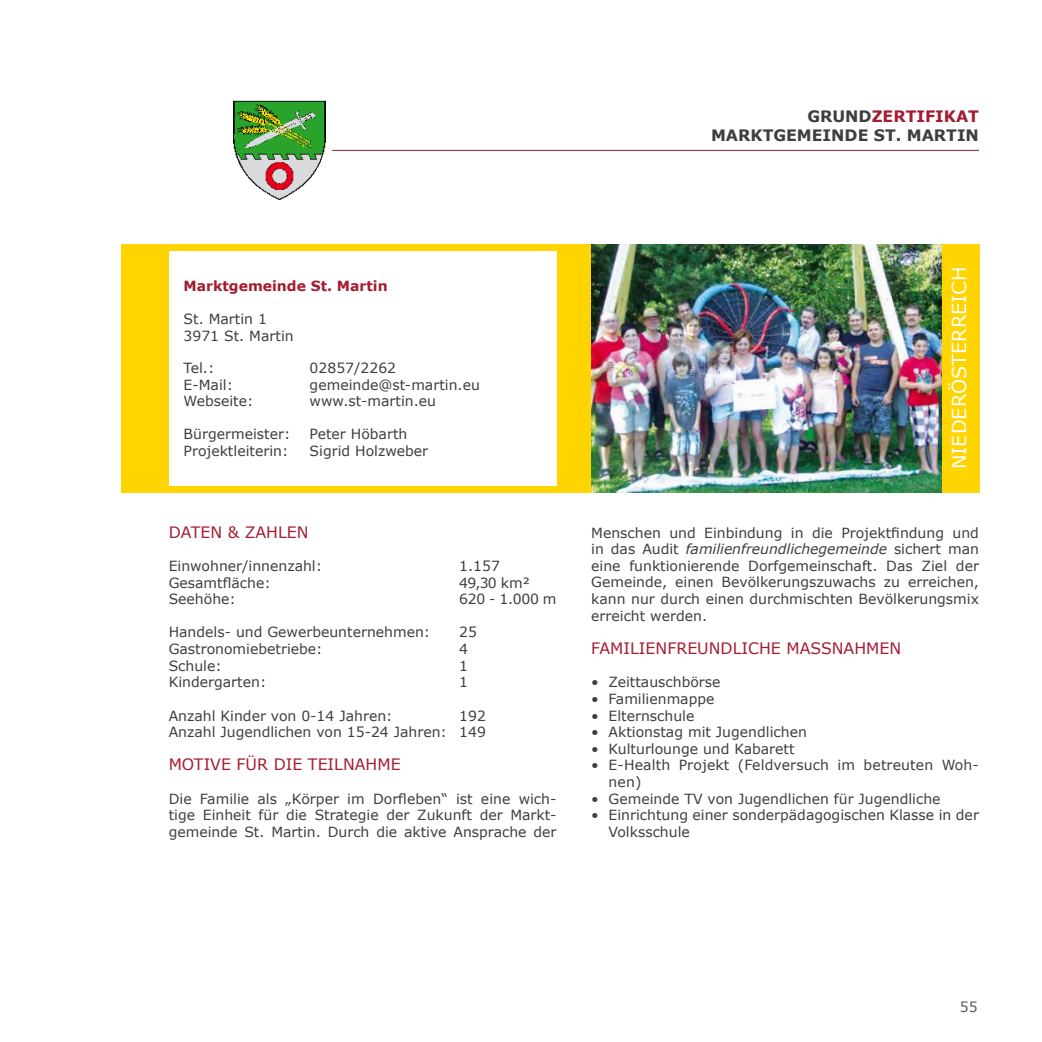
<style>
.page{position:relative;width:1042px;height:1042px;background:#fff}
.page>*{position:absolute;margin:0;border:0;box-sizing:border-box;transform-origin:0 0}
.t1{font:19.25px "Verdana";color:#fff}
.t2{font:15.75px "Verdana";color:#a41c31}
.t3{font:700 15.75px "Verdana";color:#3e3d40}
.t4{font:700 15.75px "Verdana";color:#a41c31}
.t5{font:14px/16.6px "Verdana";color:#3e3d40}
.t6{font:700 14px "Verdana";color:#a41c31}
.t7{font:14px "Verdana";color:#58585a}
.s1{font-style:italic}
</style>
<div class="page">
<div style="left:122px;top:244px;width:858px;height:248px;background:#ffd400"></div>
<hr style="left:279px;top:150px;width:700px;height:1px;background:#a41c31">
<div style="left:227px;top:94px;width:105px;height:113px;background:#fff"></div>
<div style="left:169px;top:251px;width:387px;height:234px;background:#fff"></div>
<img style="left:591px;top:244px;width:350px;height:248px">
<img style="left:233px;top:100px;width:93px;height:100px">
<p class="t3" style="left:807px;top:106px;width:14px">GRUND</p>
<p class="t4" style="left:871px;top:106px;width:109px">ZERTIFIKAT</p>
<p class="t3" style="left:711px;top:125px;width:28px">MARKT</p>
<p class="t3" style="left:773px;top:125px;width:62px">GEMEIND</p>
<p class="t3" style="left:857px;top:125px;width:77px">E ST. MARTIN</p>
<p class="t6" style="left:184px;top:277px;width:206px">MARKTGEMEINDE ST. MARTIN</p>
<p class="t5" style="left:184px;top:311px;width:112px">St. Martin 1<br>3971 St. Martin</p>
<p class="t5" style="left:184px;top:360px;width:32px">Tel.:</p>
<p class="t5" style="left:310px;top:360px;width:88px">02857/2262</p>
<p class="t5" style="left:184px;top:377px;width:51px">E-Mail:</p>
<p class="t5" style="left:310px;top:377px;width:172px">gemeinde@st-martin.eu</p>
<p class="t5" style="left:184px;top:393px;width:71px">Webseite:</p>
<p class="t5" style="left:310px;top:393px;width:128px">www.st-martin.eu</p>
<p class="t5" style="left:184px;top:426px;width:108px">Bürgermeister:</p>
<p class="t5" style="left:310px;top:426px;width:99px">Peter H öbarth</p>
<p class="t5" style="left:184px;top:442px;width:106px">Projektleiterin:</p>
<p class="t5" style="left:310px;top:442px;width:120px">Sigrid Holzweber</p>
<p class="t2" style="left:169px;top:522px;width:98px">DATEN &amp; ZAHLE</p>
<p class="t2" style="left:297px;top:522px;width:13px">N</p>
<p class="t5" style="left:169px;top:558px;width:155px">Einwohner/innenzahl:</p>
<p class="t5" style="left:459px;top:558px;width:42px">1.157</p>
<p class="t5" style="left:169px;top:574px;width:104px">Gesamtfläche:</p>
<p class="t5" style="left:459px;top:574px;width:72px">49,30 km²</p>
<p class="t5" style="left:169px;top:591px;width:69px">Seehöhe:</p>
<p class="t5" style="left:459px;top:591px;width:99px">620 - 1.000 m</p>
<p class="t5" style="left:169px;top:624px;width:263px">Handels- und Gewerbeunternehmen:</p>
<p class="t5" style="left:459px;top:624px;width:19px">25</p>
<p class="t5" style="left:169px;top:641px;width:155px">Gastronomiebetriebe:</p>
<p class="t5" style="left:459px;top:641px;width:10px">4</p>
<p class="t5" style="left:169px;top:657px;width:55px">Schule:</p>
<p class="t5" style="left:459px;top:657px;width:10px">1</p>
<p class="t5" style="left:169px;top:674px;width:99px">Kindergarten:</p>
<p class="t5" style="left:459px;top:674px;width:10px">1</p>
<p class="t5" style="left:169px;top:707px;width:225px">Anzahl Kinder von 0-14 Jahren:</p>
<p class="t5" style="left:169px;top:707px;width:319px;text-align:right">192<br>Anzahl Jugendlichen von 15-24 Jahren: 149</p>
<p class="t2" style="left:169px;top:754px;width:199px">MOTIVE FÜR DIE TEILNAHME</p>
<p class="t5" style="left:169px;top:790px;width:389px;text-align:justify">Die Familie als „Körper im Dorfleben“ ist eine wich&shy;tige Einheit für die Strategie der Zukunft der Markt&shy;gemeinde St. Martin. Durch die aktive Ansprache der</p>
<h1 class="t1" style="left:947px;top:469px;width:201px;rotate:-90deg">NIEDERÖSTERREICH</h1>
<p class="t5" style="left:591px;top:524px;width:389px;text-align:justify">Menschen und Einbindung in die Projektfindung und in das Audit <span class="s1">familienfreundlichegemeinde</span> sichert man eine funktionierende Dorfgemeinschaft. Das Ziel der Gemeinde, einen Bevölkerungszuwachs zu erreichen, kann nur durch einen durchmischten Bevölkerungsmix erreicht werden.</p>
<p class="t2" style="left:591px;top:638px;width:169px">FAMILIENFREUNDLICHE</p>
<p class="t2" style="left:786px;top:638px;width:12px">MASS</p>
<p class="t2" style="left:832px;top:638px;width:24px">NAHME</p>
<p class="t2" style="left:889px;top:638px;width:13px">N</p>
<p class="t5" style="left:591px;top:674px;width:131px">• Zeittauschbörse</p>
<p class="t5" style="left:591px;top:691px;width:125px">• Familienmappe</p>
<p class="t5" style="left:591px;top:707px;width:105px">• Elternschule</p>
<p class="t5" style="left:591px;top:724px;width:217px">• Aktionstag mit Jugendlichen</p>
<p class="t5" style="left:591px;top:740px;width:205px">• Kulturlounge und Kabarett</p>
<p class="t5" style="left:608px;top:757px;width:372px;text-indent:-17px">• E-Health Projekt (Feldversuch im betreuten Woh&shy;nen)</p>
<p class="t5" style="left:591px;top:790px;width:351px">• Gemeinde TV von Jugendlichen für Jugendliche</p>
<p class="t5" style="left:608px;top:807px;width:372px;text-indent:-17px">• Einrichtung einer sonderpädagogischen Klasse in der<br>Volksschule</p>
<p class="t7" style="left:960px;top:998px;width:19px">55</p>
</div>
